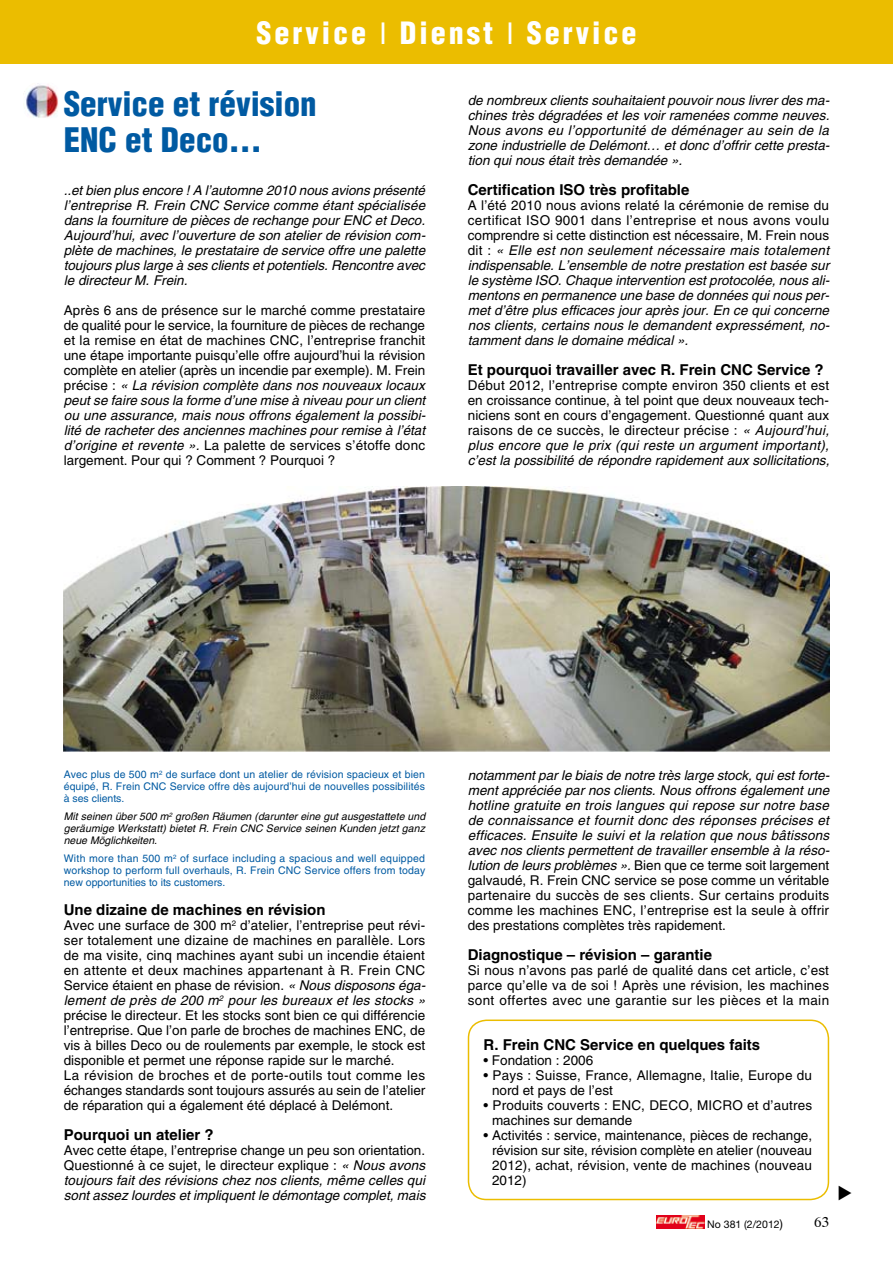
<style>
.page{position:relative;width:893px;height:1263px;background:#fff}
.page>*{position:absolute;margin:0;border:0;box-sizing:border-box;transform-origin:0 0}
.t1{font:900 condensed 33px/36px "Helvetica";color:#005aa2}
.t2{font:900 condensed 30px "Helvetica";letter-spacing:.1em;color:#fff}
.t3{font:700 15px "Helvetica";color:#000}
.t4{font:italic 13.5px/15px "Helvetica";color:#000;text-align:justify}
.t5{font:13.5px/15px "Helvetica";letter-spacing:.015em;color:#000}
.t6{font:10.5px/12px "Helvetica";letter-spacing:.01em;color:#005aa2}
.t7{font:italic 10.5px/18px "Helvetica";color:#000}
.t8{font:10.5px "Helvetica Neue";color:#000}
.s1{font-weight:400;font-stretch:normal}
.s2{font-style:normal}
.s3{font-style:italic}
.s4{font-style:normal;color:#005aa2}
.s5{font-size:12px}
</style>
<div class="page">
<svg style="left:656px;top:1215px;width:1px;height:13px"></svg>
<img style="left:657px;top:1215px;width:47px;height:13px">
<div style="left:0;top:0;width:893px;height:64px;background:#ebbd00"></div>
<img style="left:64px;top:486px;width:765px;height:266px">
<div style="left:468px;top:1019px;width:361px;height:181px;border:2px solid #ebbd00;border-radius:18px"></div>
<img style="left:23px;top:83px;width:35px;height:35px">
<h2 class="t2" style="left:256px;top:14px;width:381px">Service <span class="s1">l</span> Dienst <span class="s1">l</span> Service</h2>
<h1 class="t1" style="left:64px;top:85px;width:254px">Service et révision<br>ENC et Deco…</h1>
<p class="t4" style="left:64px;top:183px;width:363px">..et bien plus encore ! A l’automne 2010 nous avions présenté l’entreprise R. Frein CNC Service comme étant spécialisée dans la fourniture de pièces de rechange pour ENC et Deco.<br>Aujourd’hui, avec l’ouverture de son atelier de révision com&shy;plète de machines, le prestataire de service offre une palette toujours plus large à ses clients et potentiels. Rencontre avec le directeur M. Frein.</p>
<p class="t5" style="left:64px;top:303px;width:363px;text-align:justify">Après 6 ans de présence sur le marché comme prestataire de qualité pour le service, la fourniture de pièces de rechange et la remise en état de machines CNC</p>
<p class="t4" style="left:64px;top:333px;width:363px;text-indent:236px"><span class="s2">, l’entreprise franchit une étape importante puisqu’elle offre aujourd’hui la révision complète en atelier (après un incendie par exemple). M. Frein précise :</span> « La révision complète dans nos nouveaux locaux peut se faire sous la forme d’une mise à niveau pour un client ou une assurance, mais nous offrons également la possibi&shy;lité de racheter des anciennes machines pour remise à l’état d’origine et revente ». <span class="s2">La palette de services s’étoffe donc largement. Pour qui ? Comment ? Pourquoi ?</span></p>
<p class="t4" style="left:468px;top:93px;width:363px">de nombreux clients souhaitaient pouvoir nous livrer des ma&shy;chines très dégradées et les voir ramenées comme neuves.<br>Nous avons eu l’opportunité de déménager au sein de la zone industrielle de Delémont… et donc d’offrir cette presta&shy;tion qui nous était très demandée ».</p>
<p class="t3" style="left:468px;top:180px;width:223px">Certification ISO très profitable</p>
<p class="t5" style="left:468px;top:198px;width:363px">A l’été 2010 nous avions relaté la cérémonie de remise du certificat ISO</p>
<p class="t4" style="left:468px;top:213px;width:363px;text-indent:87px"><span class="s2">9001 dans l’entreprise et nous avons voulu comprendre si cette distinction est nécessaire, M. Frein nous dit :</span> « Elle est non seulement nécessaire mais totalement indispensable. L’ensemble de notre prestation est basée sur le système ISO. Chaque intervention est protocolée, nous ali&shy;mentons en permanence une base de données qui nous per&shy;met d’être plus efficaces jour après jour. En ce qui concerne nos clients, certains nous le demandent expressément, no&shy;tamment dans le domaine médical ».</p>
<p class="t3" style="left:468px;top:360px;width:357px">Et pourquoi travailler avec R. Frein CNC Service ?</p>
<p class="t5" style="left:468px;top:378px;width:363px;text-align:justify">Début 2012, l’entreprise compte environ 350 clients et est en croissance continue, à tel point que deux nouveaux tech&shy;niciens sont en cours d’engagement. Questionné quant aux raisons de ce succès, le directeur précise : <span class="s3">« Aujourd’hui, plus encore que le prix (qui reste un argument important), c’est la possibilité de répondre rapidement aux sollicitations,</span></p>
<p class="t6" style="left:64px;top:769px;width:363px">Avec plus de 500 m<sup>2</sup> de surface dont un atelier de révision spacieux et bien équipé, R. Frein CNC</p>
<p class="t6" style="left:170px;top:781px;width:257px">Service offre dès aujourd’hui de nouvelles possibilités</p>
<p class="t7" style="left:64px;top:790px;width:363px"><span class="s4">à ses clients.<br></span>Mit seinen über 500 m<sup>2</sup> großen Räumen (darunter eine gut ausgestattete und</p>
<p class="t7" style="left:64px;top:823px;width:363px;line-height:12px">geräumige Werkstatt) bietet R. Frein CNC Service seinen Kunden jetzt ganz neue Möglichkeiten.</p>
<p class="t6" style="left:64px;top:853px;width:363px">With more than 500 m<sup>2</sup> of surface including a spacious and well equipped workshop to perform full overhauls, R. Frein CNC</p>
<p class="t6" style="left:305px;top:865px;width:122px">Service offers from today</p>
<p class="t6" style="left:64px;top:877px;width:163px">new opportunities to its customers.</p>
<p class="t3" style="left:64px;top:900px;width:263px">Une dizaine de machines en révision</p>
<p class="t5" style="left:64px;top:918px;width:363px">Avec une surface de 300 m<sup>2</sup> d’atelier, l’entreprise peut révi&shy;ser totalement une dizaine de machines en parallèle. Lors de ma visite, cinq machines ayant subi un incendie étaient en attente et deux machines appartenant à R. Frein CNC Service étaient en phase de révision. <span class="s3">« Nous disposons éga&shy;lement de près de 200 m</span><sup>2</sup> <span class="s3">pour les bureaux et les stocks » </span>précise le directeur. Et les stocks sont bien ce qui différencie l’entreprise. Que l’on parle de broches de machines ENC</p>
<p class="t5" style="left:64px;top:1023px;width:363px;text-indent:339px">, de vis à billes Deco ou de roulements par exemple, le stock est disponible et permet une réponse rapide sur le marché.<br>La révision de broches et de porte-outils tout comme les échanges standards sont toujours assurés au sein de l’atelier de réparation qui a également été déplacé à Delémont.</p>
<p class="t3" style="left:64px;top:1125px;width:152px">Pourquoi un atelier ?</p>
<p class="t4" style="left:64px;top:1143px;width:363px"><span class="s2">Avec cette étape, l’entreprise change un peu son orientation.<br>Questionné à ce sujet, le directeur explique :</span> « Nous avons toujours fait des révisions chez nos clients, même celles qui sont assez lourdes et impliquent le démontage complet, mais</p>
<p class="t4" style="left:468px;top:768px;width:363px">notamment par le biais de notre très large stock, qui est forte&shy;ment appréciée par nos clients. Nous offrons également une hotline gratuite en trois langues qui repose sur notre base de connaissance et fournit donc des réponses précises et efficaces. Ensuite le suivi et la relation que nous bâtissons avec nos clients permettent de travailler ensemble à la réso&shy;lution de leurs problèmes ». <span class="s2">Bien que ce terme soit largement galvaudé, R. Frein CNC</span></p>
<p class="t5" style="left:468px;top:873px;width:363px;text-align:justify;text-indent:147px">service se pose comme un véritable partenaire du succès de ses clients. Sur certains produits comme les machines ENC</p>
<p class="t5" style="left:468px;top:903px;width:363px;text-indent:165px">, l’entreprise est la seule à offrir des prestations complètes très rapidement.</p>
<p class="t3" style="left:468px;top:945px;width:246px">Diagnostique – révision – garantie</p>
<p class="t5" style="left:468px;top:963px;width:363px;text-align:justify">Si nous n’avons pas parlé de qualité dans cet article, c’est parce qu’elle va de soi ! Après une révision, les machines sont offertes avec une garantie sur les pièces et la main</p>
<p class="t3" style="left:483px;top:1035px;width:278px">R. Frein CNC Service en quelques faits</p>
<p class="t5" style="left:483px;top:1053px;width:111px">• Fondation : 2006</p>
<p class="t5" style="left:492px;top:1068px;width:322px;text-indent:-9px">• Pays : Suisse, France, Allemagne, Italie, Europe du nord et pays de l’est</p>
<p class="t5" style="left:492px;top:1098px;width:322px;text-indent:-9px">• Produits couverts : ENC, DECO, MICRO et d’autres machines sur demande</p>
<p class="t5" style="left:492px;top:1128px;width:322px;text-align:justify;text-indent:-9px">• Activités : service, maintenance, pièces de rechange, révision sur site, révision complète en atelier (nouveau 2012), achat, révision, vente de machines (nouveau 2012)</p>
<p class="t8" style="left:707px;top:1218px;width:77px">No 381 (2/2012<span class="s5">)</span></p>
</div>
